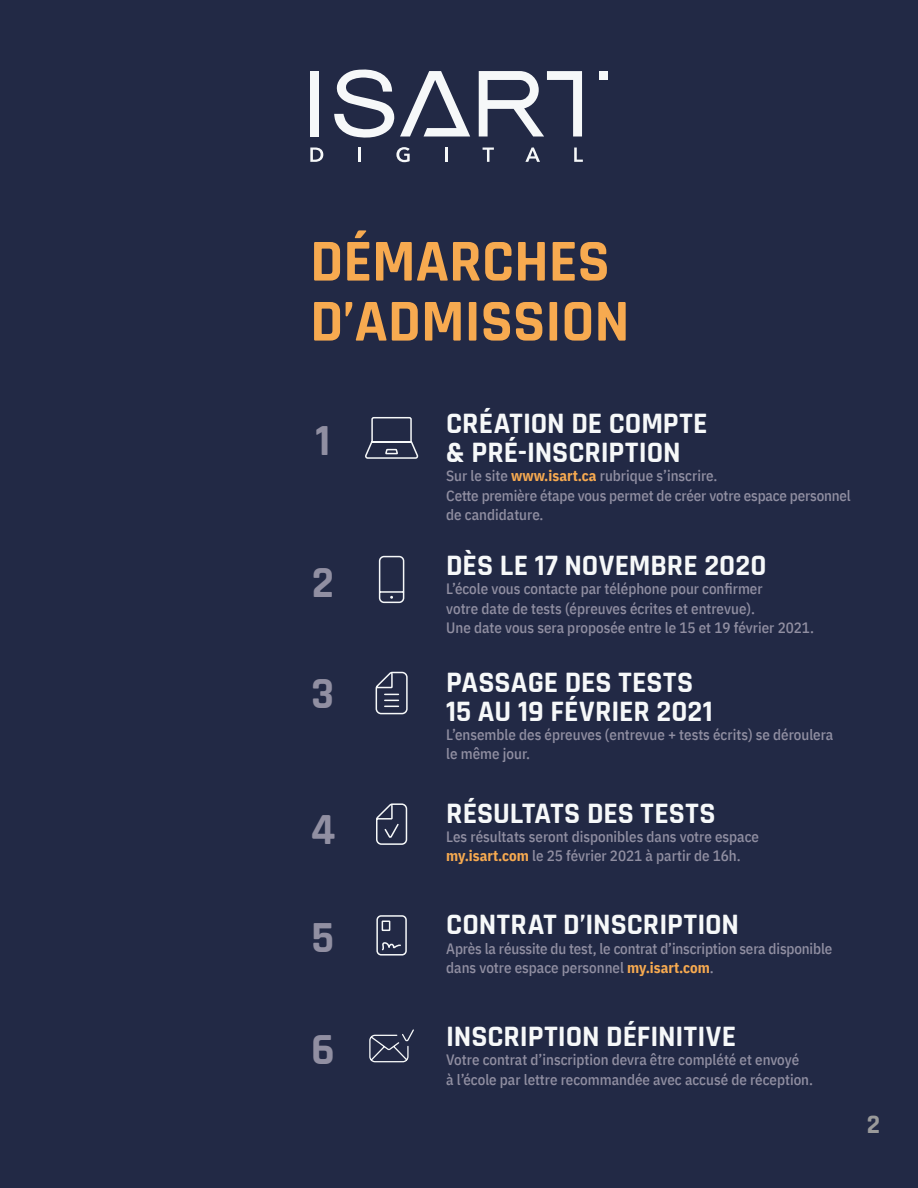
<style>
.page{position:relative;width:918px;height:1188px;background:#222945}
.page>*{position:absolute;margin:0;border:0;box-sizing:border-box;transform-origin:0 0}
.t1{font:700 60px/60px "Rajdhani";color:#f7aa50}
.t2{font:700 45px "Rajdhani";color:#918fa2}
.t3{font:700 30px/28.5px "Rajdhani";color:#f6f8f9}
.t4{font:700 27px "Rajdhani";color:#9a9a9a}
.t5{font:500 15px/19.5px "IBM Plex Sans Cond";color:#918fa2}
.s1{font-weight:700;color:#f7aa50}
</style>
<div class="page">
<svg style="left:310px;top:148px;width:13px;height:14px"></svg>
<svg style="left:359px;top:148px;width:2px;height:14px"></svg>
<svg style="left:396px;top:147px;width:14px;height:15px"></svg>
<svg style="left:446px;top:148px;width:2px;height:14px"></svg>
<svg style="left:483px;top:148px;width:11px;height:14px"></svg>
<svg style="left:525px;top:148px;width:15px;height:14px"></svg>
<svg style="left:574px;top:148px;width:9px;height:14px"></svg>
<svg style="left:334px;top:69px;width:60px;height:69px"></svg>
<div style="left:310px;top:71px;width:9px;height:65px;background:#f6f8f9"></div>
<svg style="left:400px;top:71px;width:70px;height:66px"></svg>
<svg style="left:479px;top:71px;width:103px;height:66px"></svg>
<div style="left:599px;top:71px;width:9px;height:9px;background:#f6f8f9"></div>
<svg style="left:365px;top:417px;width:53px;height:42px"></svg>
<svg style="left:378px;top:555px;width:27px;height:49px"></svg>
<svg style="left:375px;top:671px;width:33px;height:44px"></svg>
<svg style="left:376px;top:803px;width:32px;height:42px"></svg>
<svg style="left:376px;top:915px;width:31px;height:41px"></svg>
<svg style="left:369px;top:1029px;width:45px;height:34px"></svg>
<h1 class="t1" style="left:310px;top:233px;width:321px">DÉMARCHES<br>D’ADMISSION</h1>
<h2 class="t2" style="left:315px;top:413px;width:17px">1</h2>
<h2 class="t2" style="left:312px;top:555px;width:24px">2</h2>
<h2 class="t2" style="left:311px;top:666px;width:24px">3</h2>
<h2 class="t2" style="left:311px;top:803px;width:26px">4</h2>
<h2 class="t2" style="left:312px;top:910px;width:24px">5</h2>
<h2 class="t2" style="left:311px;top:1022px;width:25px">6</h2>
<h3 class="t3" style="left:446px;top:410px;width:263px">CRÉATION DE COMPTE &amp; PRÉ-INSCRIPTION</h3>
<p class="t5" style="left:446px;top:465px;width:406px">Sur le site <span class="s1">www.isart.ca</span> rubrique s’inscrire.<br>Cette première étape vous permet de créer votre espace personnel de candidature.</p>
<h3 class="t3" style="left:446px;top:552px;width:322px">DÈS LE 17 NOVEMBRE 2020</h3>
<p class="t5" style="left:446px;top:578px;width:369px">L’école vous contacte par téléphone pour confirmer<br>votre date de tests (épreuves écrites et entrevue).<br>Une date vous sera proposée entre le 15 et 19 février 2021.</p>
<h3 class="t3" style="left:446px;top:669px;width:268px">PASSAGE DES TESTS<br>15 AU 19 FÉVRIER 2021</h3>
<p class="t5" style="left:446px;top:724px;width:389px">L’ensemble des épreuves (entrevue + tests écrits) se déroulera le même jour.</p>
<h3 class="t3" style="left:446px;top:800px;width:271px">RÉSULTATS DES TESTS</h3>
<p class="t5" style="left:446px;top:826px;width:314px">Les résultats seront disponibles dans votre espace <span class="s1">my.isart.com</span> le 25 février 2021 à partir de 16h.</p>
<h3 class="t3" style="left:446px;top:911px;width:294px">CONTRAT D’INSCRIPTION</h3>
<p class="t5" style="left:446px;top:937px;width:388px">Après la réussite du test, le contrat d’inscription sera disponible dans votre espace personnel <span class="s1">my.isart.com</span>.</p>
<h3 class="t3" style="left:446px;top:1023px;width:292px">INSCRIPTION DÉFINITIVE</h3>
<p class="t5" style="left:446px;top:1049px;width:368px">Votre contrat d’inscription devra être complété et envoyé<br>à l’école par lettre recommandée avec accusé de réception.</p>
<h3 class="t4" style="left:867px;top:1108px;width:15px">2</h3>
</div>
